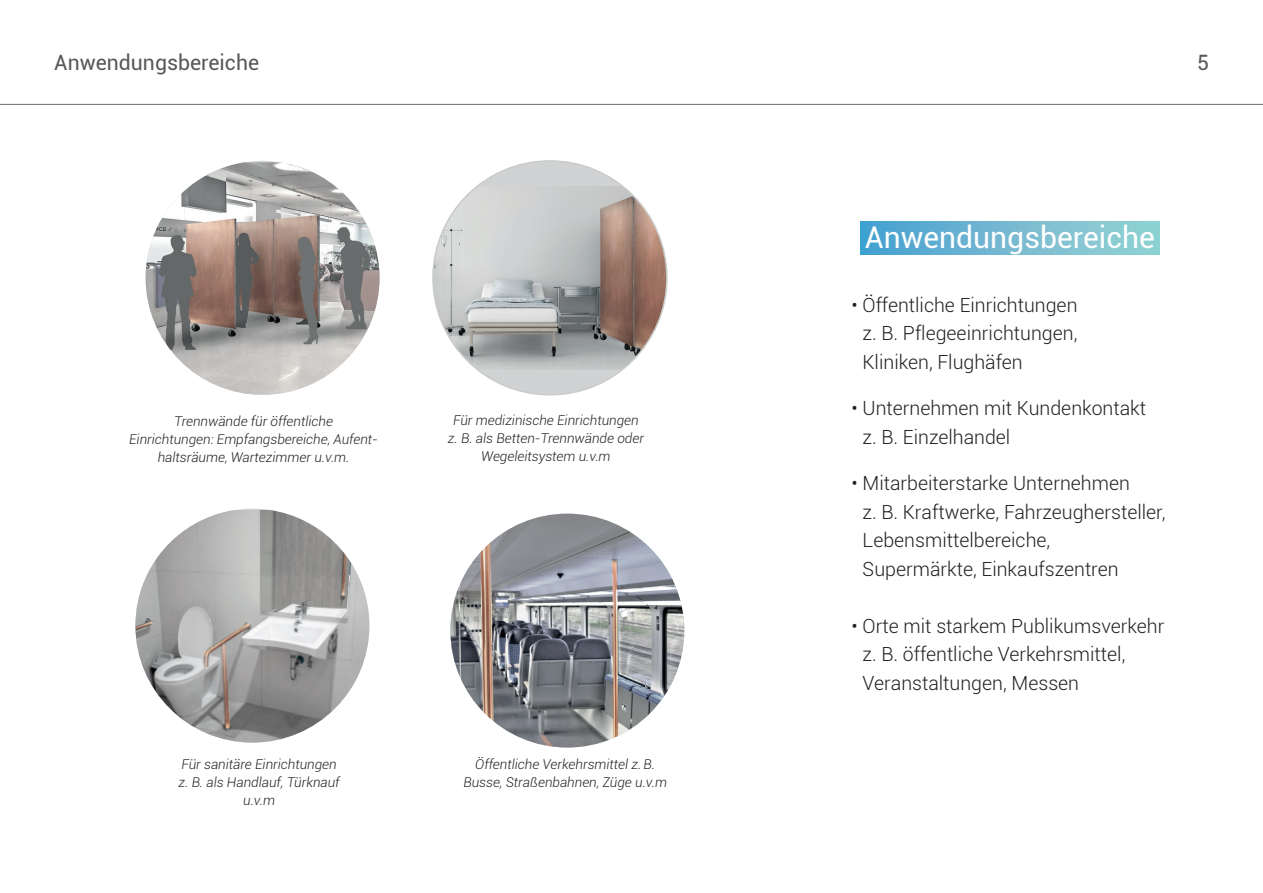
<style>
.page{position:relative;width:1263px;height:893px;background:#fff}
.page>*{position:absolute;margin:0;border:0;box-sizing:border-box;transform-origin:0 0}
.t1{font:30px "Roboto";color:#fff}
.t2{font:21.15px "Roboto";color:#57585a}
.t3{font:300 19.5px/28.5px "Roboto";color:#231f20}
.t4{font:italic 300 13.5px/18px "Roboto";color:#231f20;text-align:center}
</style>
<div class="page">
<hr style="left:0;top:104px;width:1263px;height:1px;background:#6c6d70">
<div style="left:433px;top:161px;width:234px;height:234px;background:#d1d2d4;border-radius:50%"></div>
<img style="left:435px;top:186px;width:230px;height:184px">
<img style="left:450px;top:514px;width:234px;height:233px;border-radius:117px">
<img style="left:135px;top:510px;width:234px;height:233px">
<img style="left:146px;top:162px;width:233px;height:233px">
<div style="left:860px;top:221px;width:299px;height:33px;background:linear-gradient(to right,#499fd1,#99d3d2)"></div>
<p class="t2" style="left:54px;top:48px;width:206px">Anwendungsbereiche</p>
<p class="t4" style="left:129px;top:412px;width:250px">Trennwände für öffentliche<br>Einrichtungen: Empfangsbereiche, Aufent&shy;haltsräume, Wartezimmer u.v.m.</p>
<p class="t4" style="left:448px;top:410px;width:197px">Für medizinische Einrichtungen z. B. als Betten-Trennwände oder<br>Wegeleitsystem u.v.m</p>
<p class="t4" style="left:179px;top:755px;width:163px">Für sanitäre Einrichtungen z. B. als Handlauf, Türknauf u.v.m</p>
<p class="t4" style="left:463px;top:755px;width:205px">Öffentliche Verkehrsmittel z. B.<br>Busse, Straßenbahnen, Züge u.v.m</p>
<p class="t2" style="left:1197px;top:48px;width:13px">5</p>
<h1 class="t1" style="left:865px;top:216px;width:292px">Anwendungsbereiche</h1>
<p class="t3" style="left:862px;top:290px;width:216px;text-align:justify;text-indent:-11px">• Öffentliche Einrichtungen z. B. Pflegeeinrichtungen, Kliniken, Flughäfen</p>
<p class="t3" style="left:862px;top:393px;width:285px;text-indent:-11px">• Unternehmen mit Kundenkontakt z. B. Einzelhandel</p>
<p class="t3" style="left:862px;top:468px;width:304px;text-indent:-11px">• Mitarbeiterstarke Unternehmen<br>z. B. Kraftwerke, Fahrzeughersteller,<br>Lebensmittelbereiche,<br>Supermärkte, Einkaufszentren</p>
<p class="t3" style="left:862px;top:611px;width:303px;text-indent:-11px">• Orte mit starkem Publikumsverkehr z. B. öffentliche Verkehrsmittel,<br>Veranstaltungen, Messen</p>
</div>
